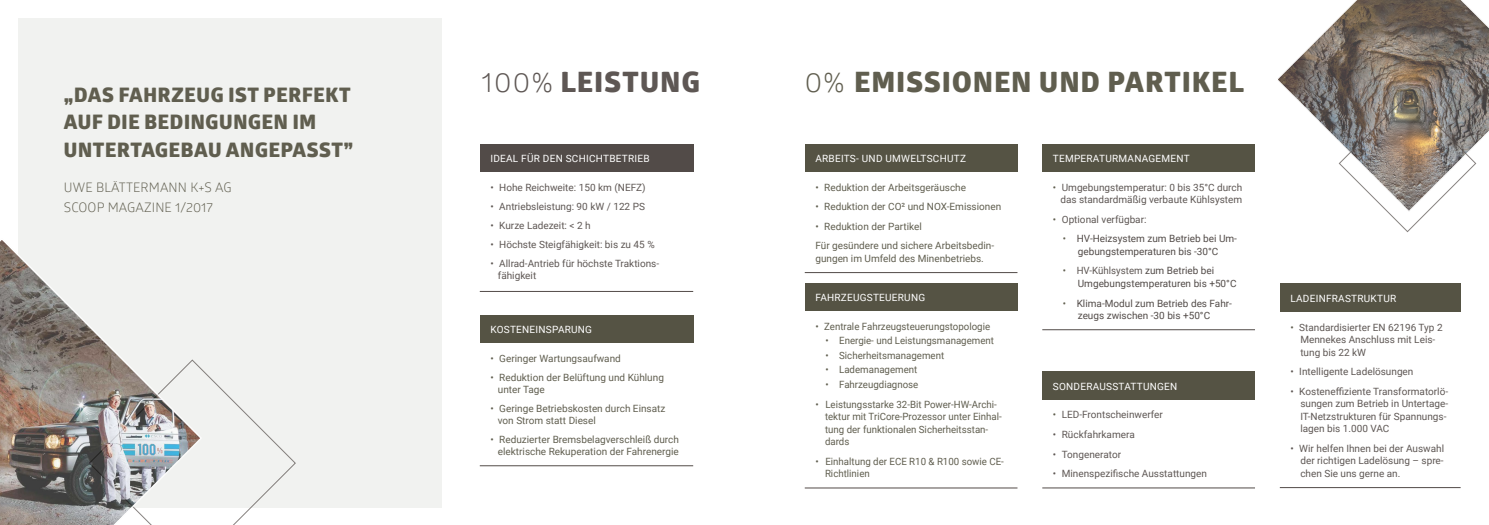
<style>
.page{position:relative;width:1489px;height:525px;background:#fff}
.page>*{position:absolute;margin:0;border:0;box-sizing:border-box;transform-origin:0 0}
.t1{font:800 28.12px "Glober";letter-spacing:.05em;color:#605e4f}
.t2{font:800 28.12px "Glober";letter-spacing:.05em;color:#5e5754}
.t3{font:800 20px/27.5px "Glober";letter-spacing:.035em;color:#605e4f}
.t4{font:13.12px/20px "Glober";letter-spacing:.01em;color:#605e4f}
.t5{font:10px/12.5px "Roboto";color:#605e4f}
.t6{font:10px/12.5px "Roboto";color:#5e5754}
.t7{font:10px/12.5px "Roboto";color:#524b48}
.t8{font:10px "Roboto";letter-spacing:.025em;color:#fff}
.s1{font-weight:400}
.s2{color:#605e4f}
.s3{color:#5e5754}
</style>
<div class="page">
<div style="left:18px;top:18px;width:423px;height:489px;background:#f1f2f0"></div>
<svg style="left:203px;top:370px;width:93px;height:154px"></svg>
<svg style="left:0;top:240px;width:203px;height:284px"></svg>
<div style="left:804px;top:144px;width:213px;height:28px;background:#555344"></div>
<hr style="left:804px;top:272px;width:213px;height:1px;background:#524b48">
<div style="left:804px;top:282px;width:213px;height:29px;background:#555344"></div>
<hr style="left:804px;top:487px;width:213px;height:1px;background:#524b48">
<div style="left:1042px;top:144px;width:212px;height:28px;background:#555344"></div>
<hr style="left:1042px;top:329px;width:212px;height:1px;background:#524b48">
<div style="left:480px;top:144px;width:213px;height:28px;background:#524b48"></div>
<hr style="left:480px;top:291px;width:213px;height:1px;background:#524b48">
<svg style="left:1278px;top:0;width:210px;height:164px"></svg>
<svg style="left:1338px;top:94px;width:138px;height:138px"></svg>
<div style="left:480px;top:314px;width:213px;height:29px;background:#555344"></div>
<hr style="left:480px;top:465px;width:213px;height:1px;background:#524b48">
<div style="left:1042px;top:371px;width:212px;height:29px;background:#555344"></div>
<hr style="left:1042px;top:487px;width:212px;height:1px;background:#524b48">
<div style="left:1279px;top:283px;width:181px;height:29px;background:#555344"></div>
<hr style="left:1279px;top:487px;width:181px;height:1px;background:#524b48">
<h2 class="t3" style="left:64px;top:81px;width:290px">„DAS FAHRZEUG IST PERFEKT<br>AUF DIE BEDINGUNGEN IM<br>UNTERTAGEBAU ANGEPASST”</h2>
<h3 class="t4" style="left:64px;top:176px;width:169px">UWE BLÄTTERMANN K+S AG<br>SCOOP MAGAZINE 1/2017</h3>
<h1 class="t2" style="left:481px;top:61px;width:220px"><span class="s1">100%</span> LEISTUNG</h1>
<h1 class="t1" style="left:804px;top:61px;width:441px"><span class="s1">0%</span> EMISSIONEN UND PARTIKEL</h1>
<p class="t8" style="left:490px;top:151px;width:161px">IDEAL FÜR DEN SCHICHTBETRIEB</p>
<p class="t6" style="left:490px;top:180px;width:157px">• Hohe Reichweite: 150 km (NEFZ)</p>
<p class="t6" style="left:490px;top:199px;width:156px">• Antriebsleistung: 90 kW / 122 PS</p>
<p class="t6" style="left:490px;top:218px;width:102px">• Kurze Ladezeit: &lt; 2 h</p>
<p class="t6" style="left:490px;top:237px;width:166px">• Höchste Steigfähigkeit: bis zu 45 %</p>
<p class="t6" style="left:498px;top:257px;width:163px;line-height:12px;text-indent:-7px">• Allrad-Antrieb für höchste Traktions&shy;fähigkeit</p>
<p class="t8" style="left:490px;top:322px;width:103px">KOSTENEINSPARUNG</p>
<p class="t5" style="left:490px;top:351px;width:132px">• Geringer Wartungsaufwand</p>
<p class="t5" style="left:498px;top:371px;width:167px;line-height:12px;text-indent:-7px">• Reduktion der Belüftung und Kühlung unter Tage</p>
<p class="t5" style="left:498px;top:402px;width:169px;line-height:12px;text-indent:-7px">• Geringe Betriebskosten durch Einsatz von Strom statt Diesel</p>
<p class="t5" style="left:490px;top:433px;width:190px;line-height:12px;text-align:right">• Reduzierter Bremsbelagverschleiß durch elektrische Rekuperation der Fahrenergie</p>
<p class="t8" style="left:815px;top:151px;width:152px">ARBEITS- UND UMWELTSCHUTZ</p>
<p class="t5" style="left:815px;top:180px;width:152px">• Reduktion der Arbeitsgeräusche</p>
<p class="t5" style="left:815px;top:200px;width:187px">• Reduktion der CO² und NOX-Emissionen</p>
<p class="t5" style="left:815px;top:216px;width:180px;line-height:19.6px">• Reduktion der Partikel<br>Für gesündere und sichere Arbeitsbedin-</p>
<p class="t5" style="left:815px;top:251px;width:170px">gungen im Umfeld des Minenbetriebs.</p>
<p class="t8" style="left:815px;top:290px;width:111px">FAHRZEUGSTEUERUNG</p>
<p class="t5" style="left:815px;top:319px;width:176px">• Zentrale Fahrzeugsteuerungstopologie</p>
<p class="t5" style="left:825px;top:334px;width:170px">• Energie- und Leistungsmanagement</p>
<p class="t5" style="left:825px;top:348px;width:120px">• Sicherheitsmanagement</p>
<p class="t5" style="left:825px;top:363px;width:93px">• Lademanagement</p>
<p class="t5" style="left:825px;top:377px;width:94px">• Fahrzeugdiagnose</p>
<p class="t5" style="left:825px;top:397px;width:178px;text-indent:-10px">• Leistungsstarke 32-Bit Power-HW-Archi&shy;tektur mit TriCore-Prozessor unter Einhal&shy;tung der funktionalen Sicherheitsstan&shy;dards</p>
<p class="t5" style="left:825px;top:454px;width:180px;text-indent:-10px">• Einhaltung der ECE R10 &amp; R100 sowie CE-<br>Richtlinien</p>
<p class="t8" style="left:1052px;top:151px;width:138px">TEMPERATURMANAGEMENT</p>
<p class="t6" style="left:1052px;top:180px;width:191px;text-align:right"><span class="s2">•</span> Umgebungstemperatur: 0 bis 35°C durch das standardmäßig verbaute Kühlsystem</p>
<p class="t6" style="left:1052px;top:212px;width:95px"><span class="s2">•</span> Optional verfügbar:</p>
<p class="t7" style="left:1062px;top:232px;width:175px;text-align:center"><span class="s2">•</span> HV-Heizsystem zum Betrieb bei Um&shy;gebungstemperaturen bis -30°C</p>
<p class="t7" style="left:1077px;top:264px;width:160px;text-indent:-15px"><span class="s2">•</span> <span class="s3">HV-Kühlsystem</span> zum Betrieb bei<br>Umgebungstemperaturen bis +50°C</p>
<p class="t7" style="left:1077px;top:296px;width:156px;text-indent:-15px"><span class="s2">•</span> Klima-Modul zum Betrieb des Fahr&shy;zeugs zwischen -30 bis +50°C</p>
<p class="t8" style="left:1052px;top:379px;width:126px">SONDERAUSSTATTUNGEN</p>
<p class="t6" style="left:1052px;top:408px;width:111px"><span class="s2">•</span> LED-Frontscheinwerfer</p>
<p class="t6" style="left:1052px;top:427px;width:83px">• Rückfahrkamera</p>
<p class="t6" style="left:1052px;top:447px;width:70px">• Tongenerator</p>
<p class="t6" style="left:1052px;top:467px;width:156px">• Minenspezifische Ausstattungen</p>
<p class="t8" style="left:1290px;top:291px;width:107px">LADEINFRASTRUKTUR</p>
<p class="t6" style="left:1300px;top:320px;width:144px;text-indent:-10px"><span class="s2">•</span> Standardisierter EN 62196 Typ 2<br>Mennekes Anschluss mit Leis&shy;tung bis 22 kW</p>
<p class="t6" style="left:1290px;top:365px;width:124px">• Intelligente Ladelösungen</p>
<p class="t6" style="left:1300px;top:384px;width:149px;text-indent:-10px">• Kosteneffiziente Transformatorlö&shy;sungen zum Betrieb in Untertage-<br>IT-Netzstrukturen für Spannungs&shy;lagen bis 1.000 VAC</p>
<p class="t6" style="left:1300px;top:441px;width:145px;text-align:justify;text-indent:-10px">• Wir helfen Ihnen bei der Auswahl der richtigen Ladelösung – spre&shy;chen Sie uns gerne an.</p>
</div>
